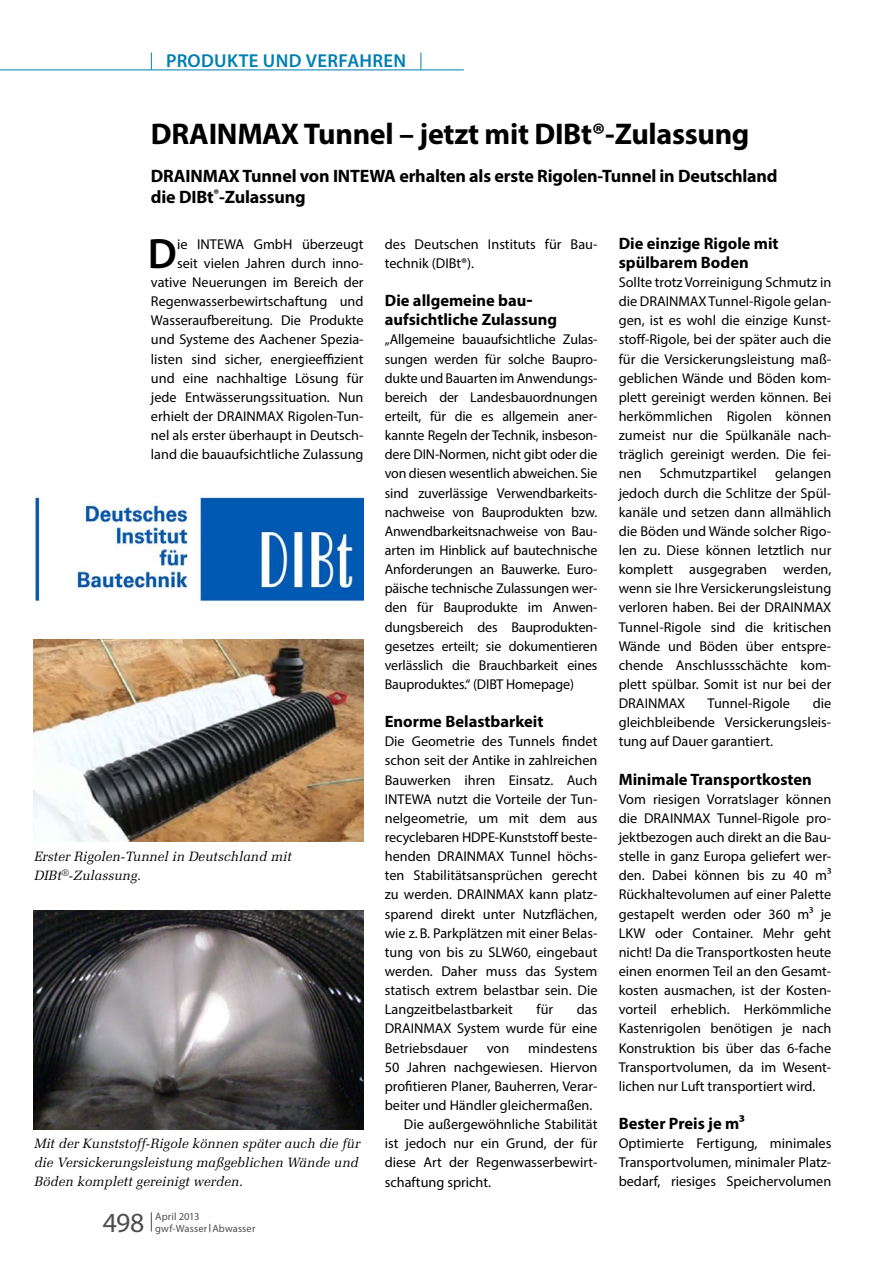
<style>
.page{position:relative;width:893px;height:1263px;background:#fff}
.page>*{position:absolute;margin:0;border:0;box-sizing:border-box;transform-origin:0 0}
.t1{font:600 42.6px "Myriad Pro";color:#000}
.t2{font:700 30px "Myriad Pro";letter-spacing:-.01em;color:#000}
.t3{font:27.75px "Myriad Pro";color:#4e4e4d}
.t4{font:600 18.75px "Myriad Pro";letter-spacing:.02em;color:#007fb2}
.t5{font:700 18px/21px "Myriad Pro";letter-spacing:-.01em;color:#000}
.t6{font:700 16.5px/19.2px "Myriad Pro";color:#000}
.t7{font:14.25px/19.2px "Myriad Pro";color:#000;text-align:justify}
.t8{font:italic 13.5px/19.2px "Melior LT Std";color:#000}
.t9{font:10.5px "Myriad Pro";letter-spacing:.01em;color:#4e4e4d}
</style>
<div class="page">
<svg style="left:151px;top:1212px;width:1px;height:19px"></svg>
<hr style="left:0;top:70px;width:464px;height:1px;background:#007fb2">
<svg style="left:151px;top:53px;width:1px;height:17px"></svg>
<svg style="left:421px;top:53px;width:1px;height:17px"></svg>
<img style="left:34px;top:639px;width:330px;height:203px">
<img style="left:34px;top:910px;width:330px;height:219px">
<img style="left:34px;top:496px;width:330px;height:106px">
<h3 class="t4" style="left:166px;top:49px;width:241px">PRODUKTE UND VERFAHREN</h3>
<h2 class="t2" style="left:151px;top:114px;width:600px">DRAINMAX Tunnel – jetzt mit DIBt®-Zulassung</h2>
<p class="t5" style="left:151px;top:165px;width:628px">DRAINMAX Tunnel von INTEWA erhalten als erste Rigolen-Tunnel in Deutschland die DIBt<sup>®</sup>-Zulassung</p>
<h1 class="t1" style="left:148px;top:226px;width:26px">D</h1>
<p class="t6" style="left:619px;top:233px;width:161px">Die einzige Rigole mit spülbarem Boden</p>
<p class="t7" style="left:619px;top:272px;width:214px">Sollte trotz Vorreinigung Schmutz in die DRAINMAX Tunnel-Rigole gelan&shy;gen, ist es wohl die einzige Kunst&shy;stoff-Rigole, bei der später auch die für die Versickerungsleistung maß&shy;geblichen Wände und Böden kom&shy;plett gereinigt werden können. Bei herkömmlichen Rigolen können zumeist nur die Spülkanäle nach&shy;träglich gereinigt werden. Die fei&shy;nen</p>
<p class="t7" style="left:151px;top:234px;width:214px;text-align:right">ie INTEWA GmbH überzeugt<br>seit vielen Jahren durch inno&shy;vative Neuerungen im Bereich der Regenwasserbewirtschaftung und Wasseraufbereitung. Die Produkte und Systeme des Aachener Spezia&shy;listen sind sicher, energieeffizient und eine nachhaltige Lösung für jede Entwässerungssituation. Nun erhielt der DRAINMAX Rigolen-Tun&shy;nel als erster überhaupt in Deutsch&shy;land die bauaufsichtliche Zulassung</p>
<p class="t7" style="left:385px;top:234px;width:214px">des Deutschen Instituts für Bau&shy;technik (DIBt®).</p>
<p class="t6" style="left:385px;top:290px;width:174px">Die allgemeine bau&shy;aufsichtliche Zulassung</p>
<p class="t7" style="left:385px;top:330px;width:214px">„Allgemeine bauaufsichtliche Zulas&shy;sungen werden für solche Baupro&shy;dukte und Bauarten im Anwendungs&shy;bereich der Landesbauordnungen erteilt, für die es allgemein aner&shy;kannte Regeln der Technik, insbeson&shy;dere DIN-Normen, nicht gibt oder die von diesen wesentlich abweichen. Sie sind zuverlässige Verwendbarkeits&shy;nachweise von Bauprodukten bzw.<br>Anwendbarkeitsnachweise von Bau&shy;arten im Hinblick auf bautechnische Anforderungen an Bauwerke. Euro&shy;päische technische Zulassungen wer&shy;den für Bauprodukte im Anwen&shy;dungsbereich des Bauprodukten&shy;gesetzes erteilt; sie dokumentieren verlässlich die Brauchbarkeit eines Bauproduktes.“ (DIBT Homepage)</p>
<p class="t6" style="left:385px;top:711px;width:160px">Enorme Belastbarkeit</p>
<p class="t7" style="left:385px;top:732px;width:214px">Die Geometrie des Tunnels findet schon seit der Antike in zahlreichen Bauwerken ihren Einsatz. Auch INTEWA nutzt die Vorteile der Tun&shy;nelgeometrie, um mit dem aus recyclebaren HDPE-Kunststoff beste&shy;henden DRAINMAX Tunnel höchs&shy;ten Stabilitätsansprüchen gerecht zu werden. DRAINMAX kann platz&shy;sparend direkt unter Nutzflächen, wie z.B. Parkplätzen mit einer Belas&shy;tung von bis zu SLW60, eingebaut werden. Daher muss das System statisch extrem belastbar sein. Die Langzeitbelastbarkeit</p>
<p class="t7" style="left:619px;top:464px;width:214px;text-indent:156px">gelangen jedoch durch die Schlitze der Spül&shy;kanäle und setzen dann allmählich die Böden und Wände solcher Rigo&shy;len zu. Diese können letztlich nur komplett ausgegraben werden, wenn sie Ihre Versickerungsleistung verloren haben. Bei der DRAINMAX Tunnel-Rigole sind die kritischen Wände und Böden über entspre&shy;chende Anschlussschächte kom&shy;plett spülbar. Somit ist nur bei der DRAINMAX</p>
<p class="t7" style="left:660px;top:464px;width:99px">Schmutzpartikel</p>
<p class="t7" style="left:619px;top:693px;width:214px;text-indent:194px">die gleichbleibende Versickerungsleis&shy;tung auf Dauer garantiert.</p>
<p class="t6" style="left:619px;top:769px;width:195px">Minimale Transportkosten</p>
<p class="t7" style="left:619px;top:789px;width:214px">Vom riesigen Vorratslager können die DRAINMAX Tunnel-Rigole pro&shy;jektbezogen auch direkt an die Bau&shy;stelle in ganz Europa geliefert wer&shy;den. Dabei können bis zu 40 m³<br>Rückhaltevolumen auf einer Palette gestapelt werden oder 360 m³ je LKW oder Container. Mehr geht nicht! Da die Transportkosten heute einen enormen Teil an den Gesamt&shy;kosten ausmachen, ist der Kosten&shy;vorteil erheblich. Herkömmliche Kastenrigolen benötigen je nach Konstruktion bis über das 6-fache Transportvolumen, da im Wesent&shy;lichen nur Luft transportiert wird.</p>
<p class="t6" style="left:619px;top:1113px;width:128px">Bester Preis je m³</p>
<p class="t7" style="left:619px;top:1133px;width:214px">Optimierte Fertigung, minimales Transportvolumen, minimaler Platz&shy;bedarf, riesiges Speichervolumen</p>
<p class="t7" style="left:708px;top:693px;width:84px">Tunnel-Rigole</p>
<p class="t8" style="left:34px;top:847px;width:259px">Erster Rigolen-Tunnel in Deutschland mit<br>DIBt<sup>®</sup>-Zulassung.</p>
<p class="t7" style="left:537px;top:1000px;width:18px">für</p>
<p class="t7" style="left:385px;top:1000px;width:214px;text-indent:192px">das DRAINMAX System wurde für eine Betriebsdauer</p>
<p class="t7" style="left:487px;top:1038px;width:24px">von</p>
<p class="t7" style="left:528px;top:1038px;width:71px">mindestens</p>
<p class="t7" style="left:385px;top:1057px;width:214px">50 Jahren nachgewiesen. Hiervon</p>
<p class="t7" style="left:385px;top:1076px;width:214px">profitieren Planer, Bauherren, Verar-</p>
<p class="t7" style="left:385px;top:1095px;width:209px">beiter und Händler gleichermaßen.</p>
<p class="t7" style="left:404px;top:1114px;width:195px">Die außergewöhnliche Stabilität</p>
<p class="t7" style="left:385px;top:1134px;width:214px">ist jedoch nur ein Grund, der für</p>
<p class="t7" style="left:385px;top:1153px;width:214px">diese Art der Regenwasserbewirt-</p>
<p class="t7" style="left:385px;top:1172px;width:108px">schaftung spricht.</p>
<p class="t8" style="left:34px;top:1134px;width:328px;text-align:justify">Mit der Kunststoff-Rigole können später auch die für die Versickerungsleistung maßgeblichen Wände und Böden komplett gereinigt werden.</p>
<p class="t9" style="left:155px;top:1210px;width:46px">April 2013</p>
<h3 class="t3" style="left:103px;top:1205px;width:43px">498</h3>
<p class="t9" style="left:155px;top:1221px;width:102px">gwf-Wasser Abwasser</p>
</div>
